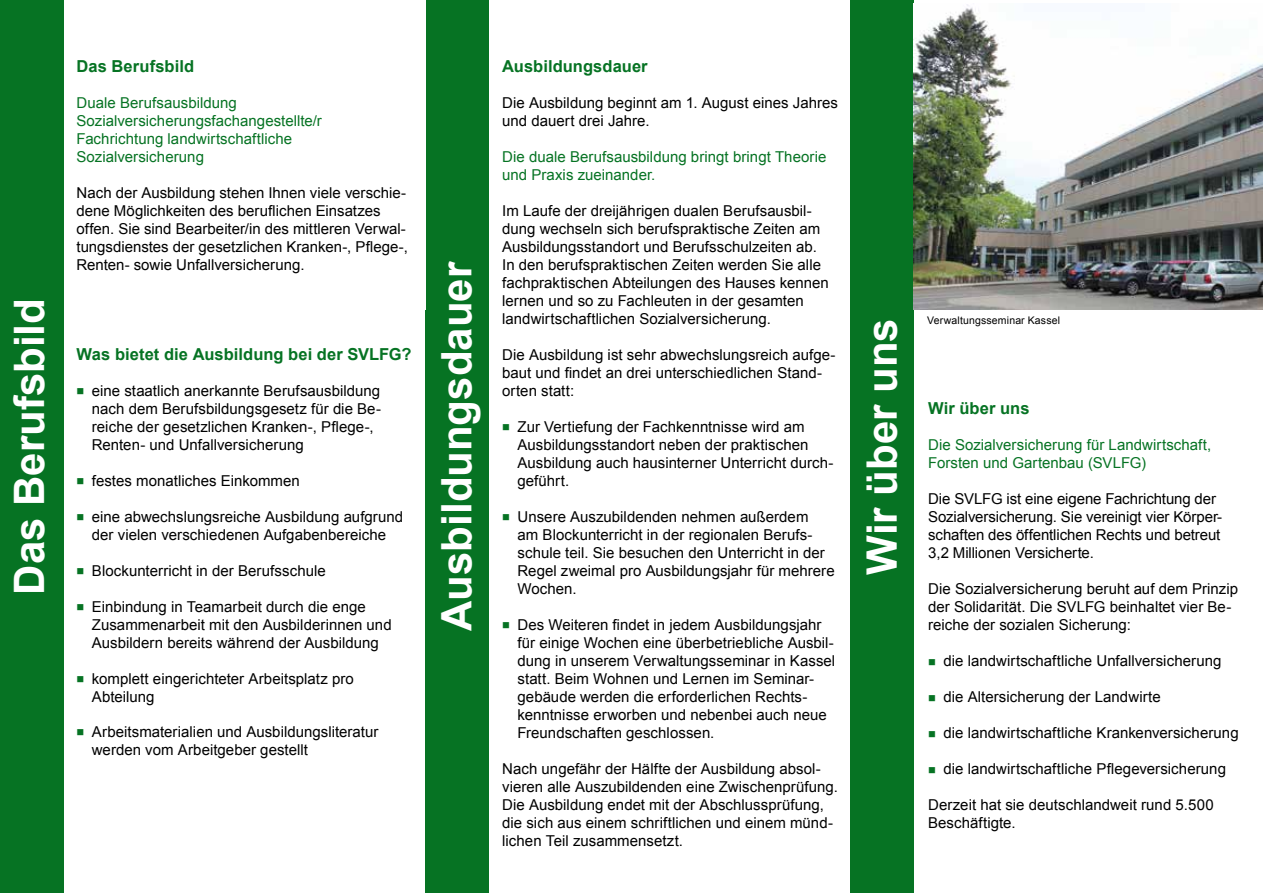
<style>
.page{position:relative;width:1263px;height:893px;background:#fff}
.page>*{position:absolute;margin:0;border:0;box-sizing:border-box;transform-origin:0 0}
.t1{font:700 42px "Arial";color:#fff}
.t2{font:700 16.5px "Arial";letter-spacing:.005em;color:#067323}
.t3{font:15px/18px "Arial";color:#000}
.t4{font:15px/18px "Arial";letter-spacing:.005em;color:#067323}
.t5{font:10.5px "Arial";letter-spacing:.015em;color:#000}
.s1{color:#067323}
</style>
<div class="page">
<div style="left:0;top:0;width:64px;height:893px;background:#067323"></div>
<div style="left:425px;top:0;width:64px;height:893px;background:#067323"></div>
<div style="left:850px;top:0;width:64px;height:893px;background:#067323"></div>
<img style="left:913px;top:4px;width:350px;height:305px">
<h1 class="t1" style="left:0;top:595px;width:298px;rotate:-90deg">Das Berufsbild</h1>
<p class="t2" style="left:77px;top:55px;width:119px">Das Berufsbild</p>
<p class="t4" style="left:77px;top:94px;width:247px">Duale Berufsausbildung<br>Sozialversicherungsfachangestellte/r<br>Fachrichtung landwirtschaftliche<br>Sozialversicherung</p>
<p class="t3" style="left:77px;top:184px;width:333px">Nach der Ausbildung stehen Ihnen viele verschie&shy;dene Möglichkeiten des beruflichen Einsatzes offen. Sie sind Bearbeiter/in des mittleren Verwal&shy;tungsdienstes der gesetzlichen Kranken-, Pflege-, Renten- sowie Unfallversicherung.</p>
<p class="t2" style="left:77px;top:343px;width:337px">Was bietet die Ausbildung bei der SVLFG?</p>
<p class="t3" style="left:92px;top:382px;width:291px;text-indent:-15px"><span class="s1">■</span> eine staatlich anerkannte Berufsausbildung nach dem Berufsbildungsgesetz für die Be&shy;reiche der gesetzlichen Kranken-, Pflege-, Renten- und Unfallversicherung</p>
<p class="t3" style="left:77px;top:472px;width:225px"><span class="s1">■</span> festes monatliches Einkommen</p>
<p class="t3" style="left:77px;top:508px;width:328px;text-align:center"><span class="s1">■</span> eine abwechslungsreiche Ausbildung aufgrund der vielen verschiedenen Aufgabenbereiche</p>
<p class="t3" style="left:77px;top:562px;width:251px"><span class="s1">■</span> Blockunterricht in der Berufsschule</p>
<p class="t3" style="left:92px;top:598px;width:301px;text-indent:-15px"><span class="s1">■</span> Einbindung in Teamarbeit durch die enge<br>Zusammenarbeit mit den Ausbilderinnen und<br>Ausbildern bereits während der Ausbildung</p>
<p class="t3" style="left:92px;top:670px;width:264px;text-indent:-15px"><span class="s1">■</span> komplett eingerichteter Arbeitsplatz pro<br>Abteilung</p>
<p class="t3" style="left:92px;top:723px;width:288px;line-height:17.2px;text-indent:-15px"><span class="s1">■</span> Arbeitsmaterialien und Ausbildungsliteratur werden vom Arbeitgeber gestellt</p>
<h1 class="t1" style="left:427px;top:631px;width:371px;rotate:-90deg">Ausbildungsdauer</h1>
<p class="t2" style="left:502px;top:55px;width:147px">Ausbildungsdauer</p>
<p class="t3" style="left:502px;top:94px;width:337px">Die Ausbildung beginnt am 1. August eines Jahres und dauert drei Jahre.</p>
<p class="t4" style="left:502px;top:148px;width:326px">Die duale Berufsausbildung bringt bringt Theorie und Praxis zueinander.</p>
<p class="t3" style="left:502px;top:202px;width:328px">Im Laufe der dreijährigen dualen Berufsausbil&shy;dung wechseln sich berufspraktische Zeiten am Ausbildungsstandort und Berufsschulzeiten ab.<br>In den berufspraktischen Zeiten werden Sie alle fachpraktischen Abteilungen des Hauses kennen lernen und so zu Fachleuten in der gesamten landwirtschaftlichen Sozialversicherung.</p>
<p class="t3" style="left:502px;top:346px;width:335px">Die Ausbildung ist sehr abwechslungsreich aufge&shy;baut und findet an drei unterschiedlichen Stand&shy;orten statt:</p>
<p class="t3" style="left:517px;top:418px;width:317px;text-indent:-15px"><span class="s1">■</span> Zur Vertiefung der Fachkenntnisse wird am Ausbildungsstandort neben der praktischen Ausbildung auch hausinterner Unterricht durch&shy;geführt.</p>
<p class="t3" style="left:517px;top:508px;width:319px;text-indent:-15px"><span class="s1">■</span> Unsere Auszubildenden nehmen außerdem<br>am Blockunterricht in der regionalen Berufs&shy;schule teil. Sie besuchen den Unterricht in der Regel zweimal pro Ausbildungsjahr für mehrere Wochen.</p>
<p class="t3" style="left:517px;top:616px;width:319px;text-indent:-15px"><span class="s1">■</span> Des Weiteren findet in jedem Ausbildungsjahr für einige Wochen eine überbetriebliche Ausbil&shy;dung in unserem Verwaltungsseminar in Kassel statt. Beim Wohnen und Lernen im Seminar&shy;gebäude werden die erforderlichen Rechts&shy;kenntnisse erworben und nebenbei auch neue Freundschaften geschlossen.</p>
<p class="t3" style="left:502px;top:760px;width:337px">Nach ungefähr der Hälfte der Ausbildung absol&shy;vieren alle Auszubildenden eine Zwischenprüfung.<br>Die Ausbildung endet mit der Abschlussprüfung, die sich aus einem schriftlichen und einem münd&shy;lichen Teil zusammensetzt.</p>
<h1 class="t1" style="left:852px;top:575px;width:258px;rotate:-90deg">Wir über uns</h1>
<p class="t5" style="left:927px;top:313px;width:135px">Verwaltungsseminar Kassel</p>
<p class="t2" style="left:928px;top:397px;width:103px">Wir über uns</p>
<p class="t4" style="left:928px;top:436px;width:285px">Die Sozialversicherung für Landwirtschaft,<br>Forsten und Gartenbau (SVLFG)</p>
<p class="t3" style="left:928px;top:490px;width:296px">Die SVLFG ist eine eigene Fachrichtung der Sozialversicherung. Sie vereinigt vier Körper&shy;schaften des öffentlichen Rechts und betreut 3,2 Millionen Versicherte.</p>
<p class="t3" style="left:928px;top:580px;width:311px">Die Sozialversicherung beruht auf dem Prinzip der Solidarität. Die SVLFG beinhaltet vier Be&shy;reiche der sozialen Sicherung:</p>
<p class="t3" style="left:928px;top:652px;width:295px"><span class="s1">■</span> die landwirtschaftliche Unfallversicherung</p>
<p class="t3" style="left:928px;top:688px;width:234px"><span class="s1">■</span> die Altersicherung der Landwirte</p>
<p class="t3" style="left:928px;top:724px;width:312px"><span class="s1">■</span> die landwirtschaftliche Krankenversicherung</p>
<p class="t3" style="left:928px;top:760px;width:299px"><span class="s1">■</span> die landwirtschaftliche Pflegeversicherung</p>
<p class="t3" style="left:928px;top:796px;width:287px">Derzeit hat sie deutschlandweit rund 5.500<br>Beschäftigte.</p>
</div>
